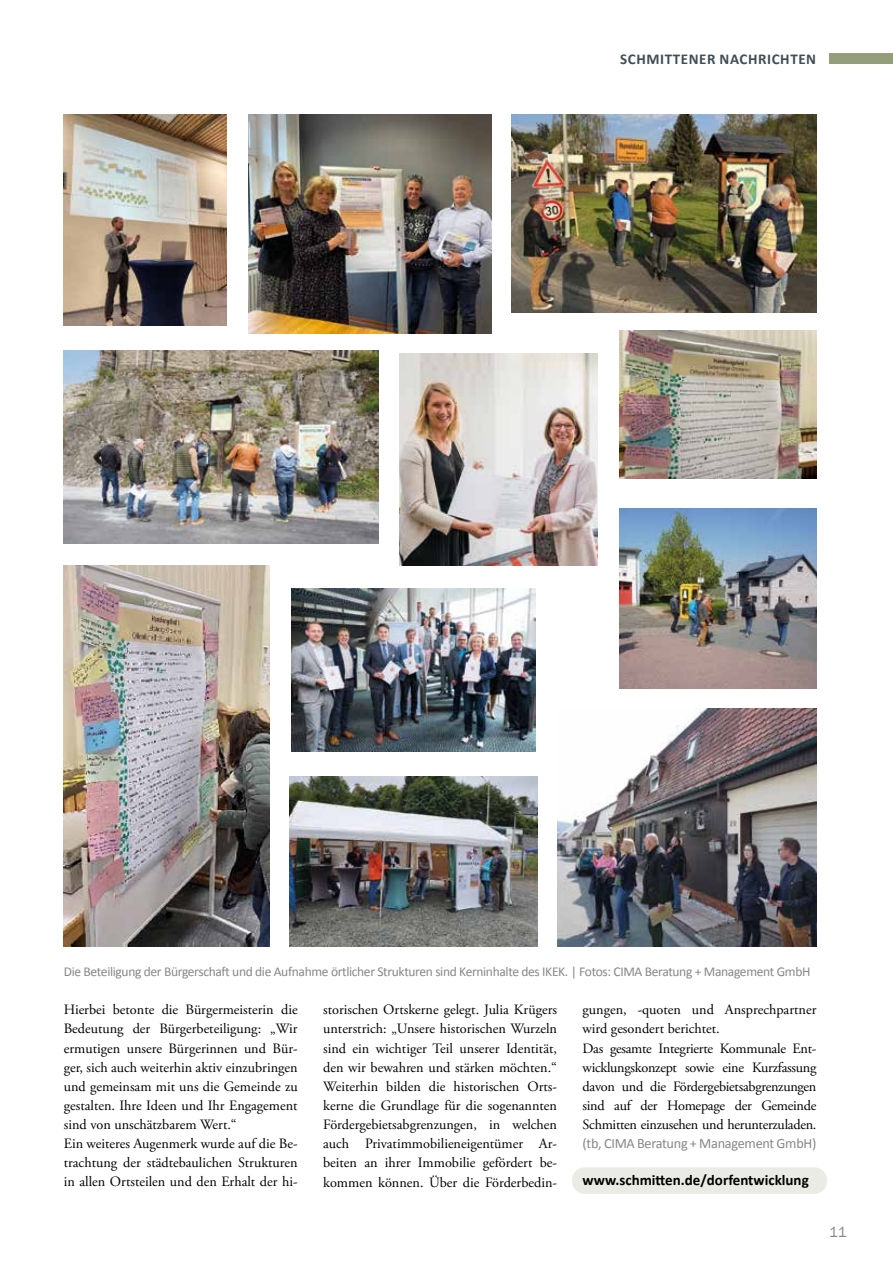
<style>
.page{position:relative;width:893px;height:1263px;background:#fff}
.page>*{position:absolute;margin:0;border:0;box-sizing:border-box;transform-origin:0 0}
.t1{font:700 15px "Calibri";color:#000}
.t2{font:700 15px "Calibri";letter-spacing:.04em;color:#3f4e55}
.t3{font:15px "Franklin Gothic";color:#878787}
.t4{font:14.25px/19.2px "Adobe Garamond Pro";color:#000}
.t5{font:14.25px/19.2px "Adobe Garamond Pro";letter-spacing:-.02em;color:#000}
.t6{font:14.25px "Calibri";letter-spacing:-.02em;color:#878787}
.t7{font:13.5px "Calibri";letter-spacing:-.025em;color:#878787}
</style>
<div class="page">
<div style="left:572px;top:1167px;width:255px;height:27px;background:#eaebe4;border-radius:13px"></div>
<img style="left:620px;top:509px;width:196px;height:180px">
<img style="left:399px;top:353px;width:198px;height:212px">
<img style="left:289px;top:776px;width:249px;height:171px">
<img style="left:64px;top:115px;width:163px;height:210px">
<img style="left:64px;top:351px;width:314px;height:192px">
<img style="left:557px;top:708px;width:259px;height:239px">
<img style="left:620px;top:331px;width:196px;height:147px">
<img style="left:64px;top:565px;width:206px;height:382px">
<img style="left:512px;top:115px;width:304px;height:198px">
<img style="left:248px;top:115px;width:243px;height:219px">
<img style="left:291px;top:589px;width:245px;height:163px">
<div style="left:829px;top:54px;width:64px;height:10px;background:#949e7a"></div>
<p class="t2" style="left:620px;top:49px;width:197px">SCHMITTENER NACHRICHTEN</p>
<p class="t7" style="left:64px;top:963px;width:748px">Die Beteiligung der Bürgerschaft und die Aufnahme örtlicher Strukturen sind Kerninhalte des IKEK. | Fotos: CIMA Beratung + Management GmbH</p>
<p class="t4" style="left:64px;top:1000px;width:235px">Hierbei betonte die Bürgermeisterin die Bedeutung der Bürgerbeteiligung: „Wir ermutigen unsere Bürgerinnen und Bür&shy;ger, sich auch weiterhin aktiv einzubringen und gemeinsam mit uns die Gemeinde zu gestalten. Ihre Ideen und Ihr Engagement sind von unschätzbarem Wert.“<br>Ein weiteres Augenmerk wurde auf die Be&shy;trachtung der städtebaulichen Strukturen in allen Ortsteilen und den Erhalt der hi-</p>
<p class="t4" style="left:323px;top:1001px;width:235px;text-align:justify">storischen Ortskerne gelegt. Julia Krügers unterstrich: „Unsere historischen Wurzeln sind ein wichtiger Teil unserer Identität, den wir bewahren und stärken möchten.“ Weiterhin bilden die historischen Orts&shy;kerne die Grundlage für die sogenannten Fördergebietsabgrenzungen, in welchen auch Privatimmobilieneigentümer Ar&shy;beiten an ihrer Immobilie gefördert be&shy;kommen können. Über die Förderbedin-</p>
<p class="t5" style="left:583px;top:1001px;width:235px">gungen, -quoten und Ansprechpartner wird gesondert berichtet.<br>Das gesamte Integrierte Kommunale Ent&shy;wicklungskonzept sowie eine Kurzfassung davon und die Fördergebietsabgrenzungen sind auf der Homepage der Gemeinde Schmitten einzusehen und herunterzuladen.</p>
<p class="t6" style="left:583px;top:1134px;width:235px">(tb, CIMA Beratung + Management GmbH)</p>
<p class="t1" style="left:583px;top:1171px;width:228px">www.schmitten.de/dorfentwicklung</p>
<p class="t3" style="left:829px;top:1223px;width:19px">11</p>
</div>
